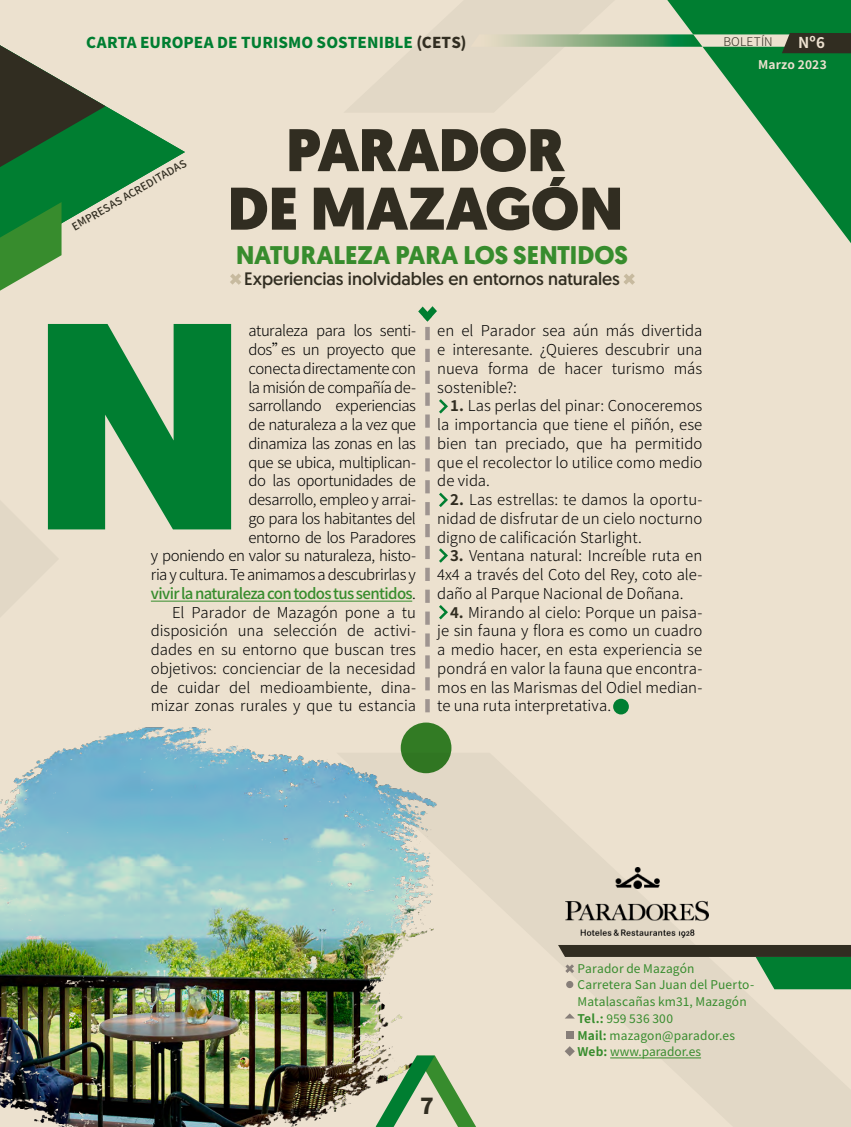
<style>
.page{position:relative;width:851px;height:1127px;background:#fff}
.page>*{position:absolute;margin:0;border:0;box-sizing:border-box;transform-origin:0 0}
.t1{font:900 293.55px "Geomanist";color:#007e31}
.t2{font:900 60px/58.5px "Geomanist";letter-spacing:-.005em;color:#312d21;text-align:center}
.t3{font:700 25.5px "Geomanist";letter-spacing:-.005em;color:#378c2d}
.t4{font:900 22.5px "Noto Sans HK";color:#312d21}
.t5{font:18px "Geomanist";color:#312d21}
.t6{font:300 15px/18.8px "Noto Sans HK";letter-spacing:-.01em;color:#000;text-align:justify}
.t7{font:900 15px "Noto Sans HK";letter-spacing:.005em;color:#007e31}
.t8{font:700 15px "Noto Sans HK";color:#ece1cf}
.t9{font:12px/16.6px "Noto Sans HK";letter-spacing:.01em;color:#378c2d}
.t10{font:700 12px "Noto Sans HK";letter-spacing:.015em;color:#ece1cf}
.t11{font:300 12px "Noto Sans HK";letter-spacing:.015em;color:#312d21}
.t12{font:500 10.5px "Noto Sans HK";color:#312d21}
.s1{color:#312d21}
.s2{font-weight:500;color:#378c2d}
.s3{font-weight:700;color:#312d21}
.s4{font-weight:700}
</style>
<div class="page">
<div style="left:0;top:0;width:850px;height:1127px;background:#ece1cf"></div>
<img style="left:0;top:725px;width:452px;height:402px">
<svg style="left:336px;top:753px;width:514px;height:374px"></svg>
<svg style="left:418px;top:306px;width:19px;height:15px"></svg>
<svg style="left:624px;top:273px;width:11px;height:12px"></svg>
<svg style="left:230px;top:273px;width:11px;height:12px"></svg>
<div style="left:400px;top:722px;width:51px;height:51px;background:#327b24;border-radius:50%"></div>
<svg style="left:0;top:106px;width:185px;height:150px"></svg>
<svg style="left:0;top:45px;width:105px;height:122px"></svg>
<svg style="left:0;top:202px;width:61px;height:89px"></svg>
<hr style="left:610px;top:1057px;width:91px;height:1px;background:#378c2d">
<hr style="left:151px;top:601px;width:261px;height:1px;background:#378c2d">
<div style="left:613px;top:699px;width:15px;height:15px;background:#007e31;border-radius:50%"></div>
<div style="left:566px;top:1031px;width:7px;height:8px;background:#877e79"></div>
<svg style="left:564px;top:1046px;width:10px;height:10px"></svg>
<svg style="left:564px;top:1013px;width:10px;height:5px"></svg>
<svg style="left:558px;top:945px;width:292px;height:44px"></svg>
<svg style="left:425px;top:327px;width:4px;height:385px"></svg>
<img style="left:565px;top:867px;width:142px;height:70px">
<svg style="left:667px;top:0;width:183px;height:242px"></svg>
<svg style="left:485px;top:34px;width:217px;height:13px;background:#84af83"></svg>
<svg style="left:781px;top:33px;width:69px;height:20px"></svg>
<svg style="left:439px;top:399px;width:9px;height:14px"></svg>
<svg style="left:439px;top:493px;width:9px;height:14px"></svg>
<svg style="left:439px;top:548px;width:9px;height:15px"></svg>
<svg style="left:439px;top:605px;width:9px;height:14px"></svg>
<p class="t7" style="left:86px;top:34px;width:382px">CARTA EUROPEA DE TURISMO SOSTENIBLE <span class="s1">(CETS)</span></p>
<p class="t11" style="left:723px;top:35px;width:51px">BOLETÍN</p>
<p class="t8" style="left:797px;top:34px;width:28px">Nº6</p>
<p class="t10" style="left:757px;top:58px;width:70px">Marzo 2023</p>
<h2 class="t2" style="left:227px;top:121px;width:397px">PARADOR<br>DE MAZAGÓN</h2>
<h3 class="t3" style="left:236px;top:238px;width:393px">NATURALEZA PARA LOS SENTIDOS</h3>
<p class="t5" style="left:244px;top:267px;width:377px">Experiencias inolvidables en entornos naturales</p>
<p class="t6" style="left:151px;top:322px;width:266px;text-align:right">aturaleza para los senti-<br>dos”es un proyecto que<br>conecta directamente con<br>la misión de compañía de-<br>sarrollando experiencias<br>de naturaleza a la vez que<br>dinamiza las zonas en las<br>que se ubica, multiplican-<br>do las oportunidades de<br>desarrollo, empleo y arrai-<br>go para los habitantes del<br>entorno de los Paradores<br>y poniendo en valor su naturaleza, histo&shy;ria y cultura. Te animamos a descubrirlas y <span class="s2">vivir la naturaleza con todos tus sentidos</span>.<br>El Parador de Mazagón pone a tu disposición una selección de activi&shy;dades en su entorno que buscan tres objetivos: concienciar de la necesidad de cuidar del medioambiente, dina&shy;mizar zonas rurales y que tu estancia</p>
<p class="t6" style="left:437px;top:322px;width:266px">en el Parador sea aún más divertida e interesante. ¿Quieres descubrir una nueva forma de hacer turismo más sostenible?:</p>
<p class="t12" style="left:70px;top:222px;width:132px;rotate:-30deg">EMPRESAS ACREDITADAS</p>
<h1 class="t1" style="left:31px;top:227px;width:219px">N</h1>
<p class="t6" style="left:437px;top:397px;width:266px;text-indent:13px"><span class="s3">1.</span> Las perlas del pinar: Conoceremos la importancia que tiene el piñón, ese bien tan preciado, que ha permitido que el recolector lo utilice como medio de vida.</p>
<p class="t6" style="left:437px;top:491px;width:266px;text-indent:13px"><span class="s3">2.</span> Las estrellas: te damos la oportu&shy;nidad de disfrutar de un cielo nocturno digno de calificación Starlight.</p>
<p class="t6" style="left:437px;top:547px;width:266px;text-indent:13px"><span class="s3">3.</span> Ventana natural: Increíble ruta en 4x4 a través del Coto del Rey, coto ale&shy;daño al Parque Nacional de Doñana.</p>
<p class="t6" style="left:437px;top:603px;width:266px;text-indent:13px"><span class="s3">4.</span> Mirando al cielo: Porque un paisa&shy;je sin fauna y flora es como un cuadro a medio hacer, en esta experiencia se pondrá en valor la fauna que encontra&shy;mos en las Marismas del Odiel median&shy;te una ruta interpretativa.</p>
<h3 class="t4" style="left:420px;top:1092px;width:15px">7</h3>
<p class="t9" style="left:577px;top:960px;width:178px">Parador de Mazagón<br>Carretera San Juan del Puerto-<br>Matalascañas km31, Mazagón<br><span class="s4">Tel.:</span> 959 536 300<br><span class="s4">Mail:</span> mazagon@parador.es<br><span class="s4">Web:</span> www.parador.es</p>
</div>
